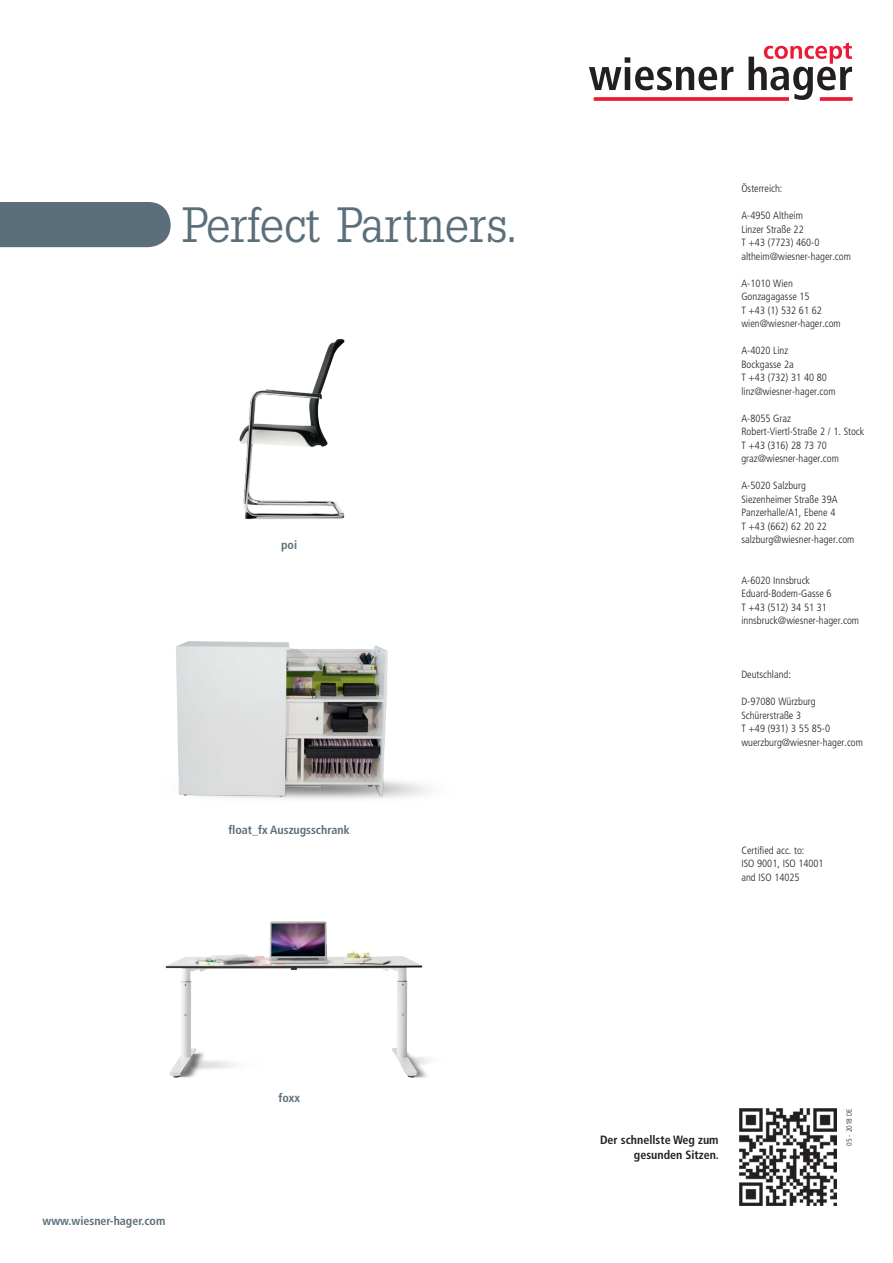
<style>
.page{position:relative;width:893px;height:1263px;background:#fff}
.page>*{position:absolute;margin:0;border:0;box-sizing:border-box;transform-origin:0 0}
.t1{font:49.65px "Slab Tall X";color:#5b6f7b}
.t2{font:700 condensed 12px "Frutiger LT Pro";color:#5b6f7b}
.t3{font:700 condensed 12px/15px "Frutiger LT Pro";color:#231f20;text-align:right}
.t4{font:300 condensed 10.5px/13.5px "Frutiger LT Pro";color:#231f20}
.t5{font:300 condensed 7.5px "Frutiger LT Pro";color:#231f20}
</style>
<div class="page">
<img style="left:165px;top:921px;width:265px;height:157px">
<div style="left:0;top:202px;width:171px;height:45px;background:#5b6f7b"></div>
<svg style="left:589px;top:57px;width:144px;height:33px"></svg>
<svg style="left:594px;top:97px;width:195px;height:4px"></svg>
<svg style="left:820px;top:97px;width:33px;height:4px"></svg>
<svg style="left:749px;top:43px;width:103px;height:57px"></svg>
<img style="left:239px;top:338px;width:106px;height:182px">
<img style="left:176px;top:641px;width:253px;height:158px">
<img style="left:739px;top:1108px;width:97px;height:97px">
<h1 class="t1" style="left:182px;top:196px;width:339px">Perfect Partners.</h1>
<p class="t2" style="left:281px;top:538px;width:18px">poi</p>
<p class="t2" style="left:229px;top:823px;width:123px">float_fx Auszugsschrank</p>
<p class="t2" style="left:43px;top:1213px;width:124px">www.wiesner-hager.com</p>
<p class="t2" style="left:278px;top:1090px;width:23px">foxx</p>
<p class="t4" style="left:741px;top:182px;width:43px">Österreich:</p>
<p class="t4" style="left:741px;top:209px;width:111px">A-4950 Altheim<br>Linzer Straße 22<br>T +43 (7723) 460-0 altheim@wiesner-hager.com</p>
<p class="t4" style="left:741px;top:276px;width:101px">A-1010 Wien<br>Gonzagagasse 15<br>T +43 (1) 532 61 62 wien@wiesner-hager.com</p>
<p class="t4" style="left:741px;top:344px;width:96px">A-4020 Linz<br>Bockgasse 2a<br>T +43 (732) 31 40 80 linz@wiesner-hager.com</p>
<p class="t4" style="left:741px;top:411px;width:124px">A-8055 Graz<br>Robert-Viertl-Straße 2 / 1. Stock<br>T +43 (316) 28 73 70 graz@wiesner-hager.com</p>
<p class="t4" style="left:741px;top:479px;width:115px">A-5020 Salzburg<br>Siezenheimer Straße 39A<br>Panzerhalle/A1, Ebene 4<br>T +43 (662) 62 20 22 salzburg@wiesner-hager.com</p>
<p class="t4" style="left:741px;top:573px;width:119px">A-6020 Innsbruck<br>Eduard-Bodem-Gasse 6<br>T +43 (512) 34 51 31 innsbruck@wiesner-hager.com</p>
<p class="t4" style="left:741px;top:668px;width:51px">Deutschland:</p>
<p class="t4" style="left:741px;top:695px;width:123px">D-97080 Würzburg<br>Schürerstraße 3<br>T +49 (931) 3 55 85-0 wuerzburg@wiesner-hager.com</p>
<p class="t4" style="left:741px;top:843px;width:84px">Certified acc. to:<br>ISO 9001, ISO 14001 and ISO 14025</p>
<p class="t3" style="left:600px;top:1133px;width:121px">Der schnellste Weg zum gesunden Sitzen.</p>
<p class="t5" style="left:845px;top:1146px;width:39px;rotate:-90deg">05 - 2018 DE</p>
</div>
